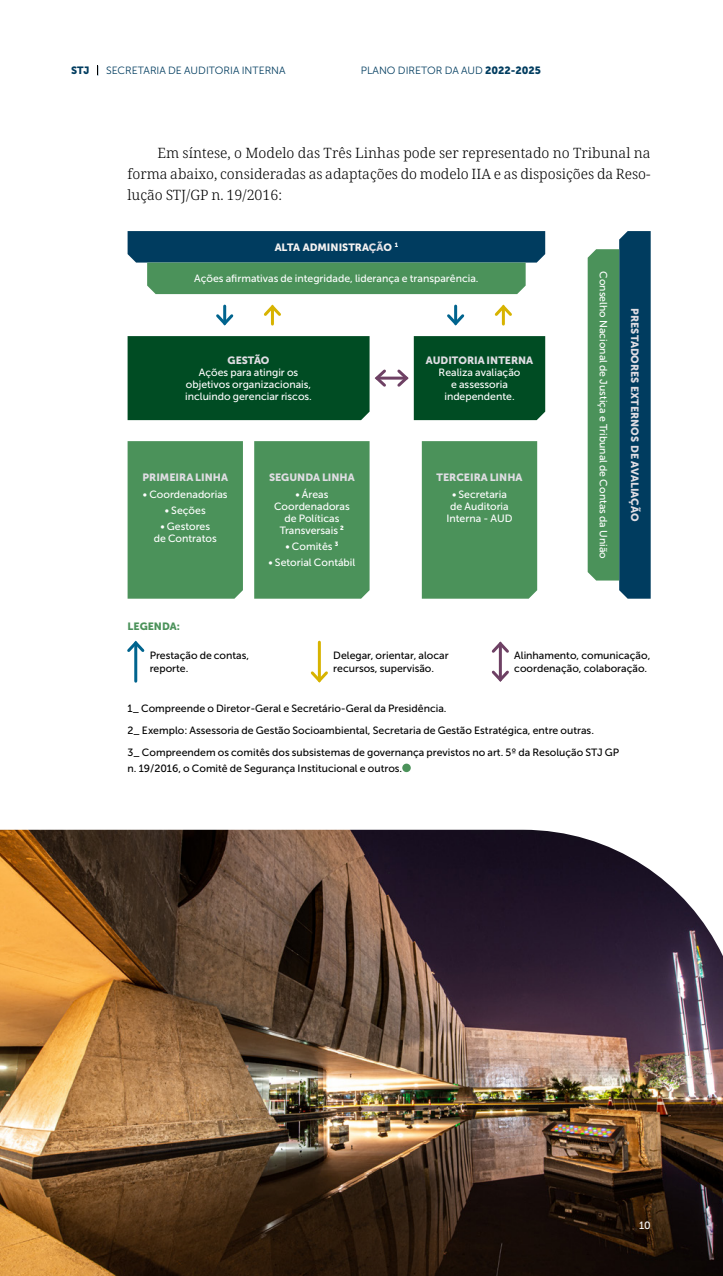
<style>
.page{position:relative;width:723px;height:1276px;background:#fff}
.page>*{position:absolute;margin:0;border:0;box-sizing:border-box;transform-origin:0 0}
.t1{font:300 14.25px/21px "Noto Serif";color:#000;text-align:justify}
.t2{font:10.5px/13.5px "Museo Sans 500";color:#000}
.t3{font:10.5px/12px "Museo Sans 500";color:#fff;text-align:center}
.t4{font:10.5px "Museo Sans 900";color:#e0dde3}
.t5{font:10.5px "Museo Sans 300";color:#003c5f}
.t6{font:10.5px "Museo Sans 900";color:#f5f2f1}
.t7{font:10.5px "Museo Sans 900";color:#4b925a}
.s1{font-family:"Museo Sans 900"}
.s2{color:#e0dde3}
</style>
<div class="page">
<svg style="left:128px;top:231px;width:417px;height:63px;background:#306d65"></svg>
<svg style="left:588px;top:231px;width:63px;height:368px;background:#316e66"></svg>
<div style="left:128px;top:441px;width:115px;height:158px;background:#4b925a"></div>
<div style="left:254px;top:441px;width:115px;height:158px;background:#4b925a"></div>
<div style="left:422px;top:441px;width:115px;height:158px;background:#4b925a"></div>
<hr style="left:134px;top:643px;width:3px;height:38px;background:#00648e">
<svg style="left:127px;top:640px;width:18px;height:15px"></svg>
<hr style="left:223px;top:306px;width:3px;height:17px;background:#00648e">
<svg style="left:216px;top:311px;width:18px;height:15px"></svg>
<hr style="left:271px;top:307px;width:3px;height:17px;background:#d7b300">
<svg style="left:263px;top:304px;width:18px;height:15px"></svg>
<hr style="left:454px;top:306px;width:3px;height:17px;background:#00648e">
<svg style="left:447px;top:311px;width:18px;height:15px"></svg>
<hr style="left:502px;top:307px;width:3px;height:17px;background:#d7b300">
<svg style="left:494px;top:304px;width:18px;height:15px"></svg>
<hr style="left:318px;top:642px;width:3px;height:38px;background:#d7b300">
<svg style="left:310px;top:668px;width:18px;height:15px"></svg>
<hr style="left:499px;top:643px;width:3px;height:37px;background:#6e4164">
<svg style="left:491px;top:668px;width:18px;height:14px"></svg>
<svg style="left:491px;top:641px;width:18px;height:14px"></svg>
<svg style="left:389px;top:376px;width:6px;height:4px"></svg>
<svg style="left:128px;top:336px;width:261px;height:84px;background:#125833"></svg>
<svg style="left:395px;top:336px;width:150px;height:84px;background:#226340"></svg>
<svg style="left:402px;top:763px;width:9px;height:9px"></svg>
<img style="left:0;top:830px;width:723px;height:446px">
<p class="t5" style="left:71px;top:64px;width:216px"><span class="s1">STJ</span> | SECRETARIA DE AUDITORIA INTERNA</p>
<p class="t5" style="left:361px;top:64px;width:182px">PLANO DIRETOR DA AUD <span class="s1">2022-2025</span></p>
<h1 class="t1" style="left:128px;top:142px;width:524px;text-indent:30px">Em síntese, o Modelo das Três Linhas pode ser representado no Tribunal na forma abaixo, consideradas as adaptações do modelo IIA e as disposições da Reso&shy;lução STJ/GP n. 19/2016:</h1>
<p class="t6" style="left:275px;top:241px;width:125px">ALTA ADMINISTRA<span class="s2">ÇÃ</span>O <sup>1</sup></p>
<p class="t3" style="left:194px;top:272px;width:286px">Ações afirmativas de integridade, liderança e transparência.</p>
<p class="t4" style="left:228px;top:354px;width:43px">GESTÃO</p>
<p class="t3" style="left:185px;top:366px;width:128px">Ações para atingir os objetivos organizacionais, incluindo gerenciar riscos.</p>
<p class="t4" style="left:142px;top:471px;width:87px">PRIMEIRA LINHA</p>
<p class="t3" style="left:143px;top:488px;width:86px">• Coordenadorias</p>
<p class="t3" style="left:165px;top:504px;width:42px">• Seções</p>
<p class="t3" style="left:154px;top:520px;width:64px">• Gestores de Contratos</p>
<p class="t7" style="left:128px;top:620px;width:54px">LEGENDA:</p>
<p class="t4" style="left:269px;top:472px;width:87px">SEGUNDA LINHA</p>
<p class="t3" style="left:274px;top:488px;width:77px">• Áreas<br>Coordenadoras de Políticas<br>Transversais <sup>2</sup></p>
<p class="t3" style="left:285px;top:540px;width:54px">• Comitês <sup>3</sup></p>
<p class="t3" style="left:268px;top:556px;width:88px">• Setorial Contábil</p>
<p class="t4" style="left:426px;top:354px;width:109px">AUDITORIA INTERNA</p>
<p class="t3" style="left:439px;top:366px;width:83px">Realiza avaliação e assessoria independente.</p>
<p class="t4" style="left:436px;top:471px;width:87px">TERCEIRA LINHA</p>
<p class="t3" style="left:446px;top:488px;width:67px">• Secretaria de Auditoria<br>Interna - AUD</p>
<p class="t3" style="left:609px;top:271px;width:289px;rotate:90deg">Conselho Nacional de Justiça e Tribunal de Contas da União</p>
<p class="t4" style="left:641px;top:308px;width:214px;rotate:90deg">PRESTADORES EXTERNOS DE AVALIAÇÃO</p>
<p class="t2" style="left:150px;top:648px;width:101px">Prestação de contas, reporte.</p>
<p class="t2" style="left:333px;top:648px;width:117px">Delegar, orientar, alocar recursos, supervisão.</p>
<p class="t2" style="left:514px;top:648px;width:138px">Alinhamento, comunicação, coordenação, colaboração.</p>
<p class="t2" style="left:128px;top:697px;width:493px;line-height:22px">1_ Compreende o Diretor-Geral e Secretário-Geral da Presidência.<br>2_ Exemplo: Assessoria de Gestão Socioambiental, Secretaria de Gestão Estratégica, entre outras.<br>3_ Compreendem os comitês dos subsistemas de governança previstos no art. 5º da Resolução STJ GP</p>
<p class="t2" style="left:128px;top:762px;width:276px">n. 19/2016, o Comitê de Segurança Institucional e outros.</p>
<p class="t3" style="left:639px;top:1219px;width:13px">10</p>
</div>
